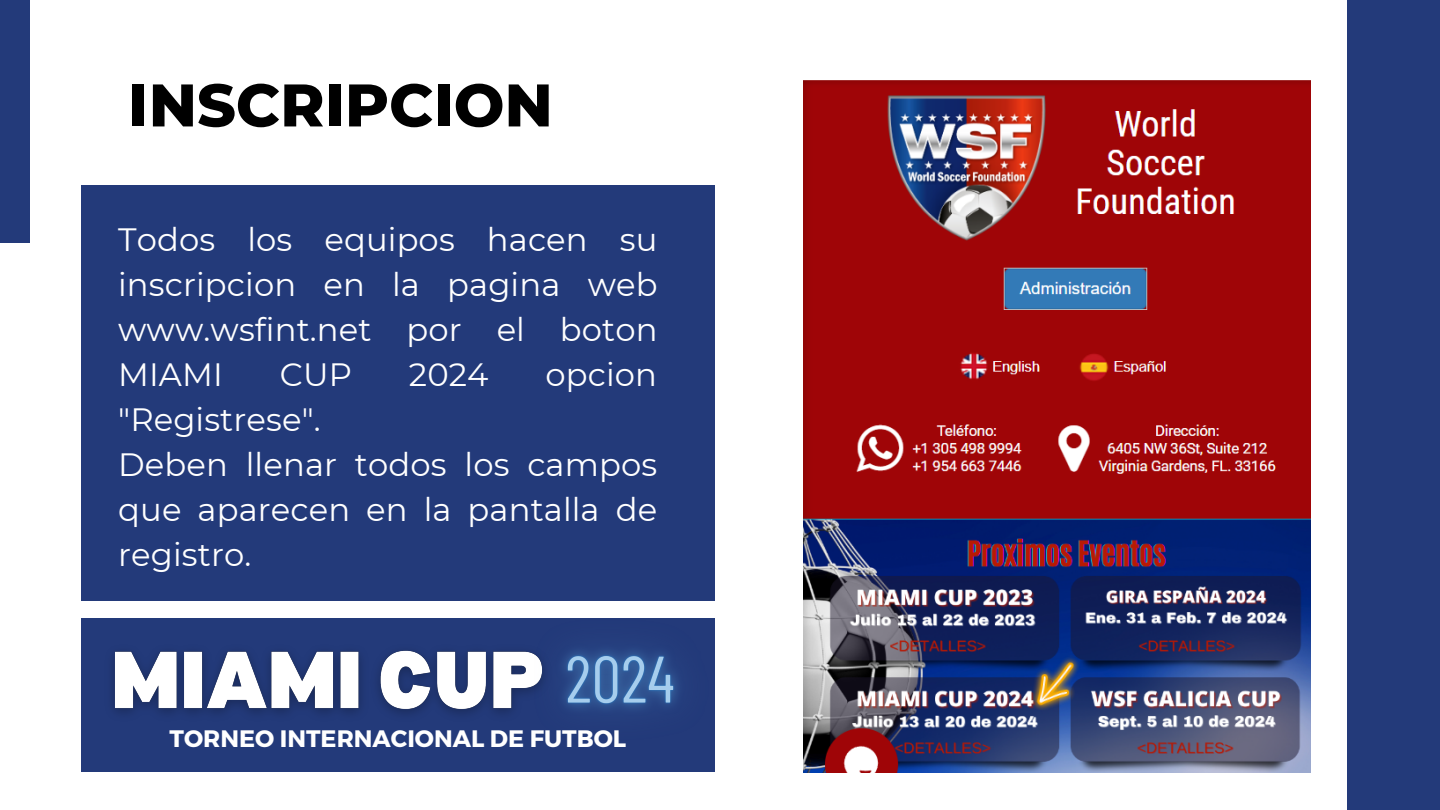
<style>
.page{position:relative;width:1440px;height:810px;background:#fff}
.page>*{position:absolute;margin:0;border:0;box-sizing:border-box;transform-origin:0 0}
.t1{font:800 60px "Montserrat";color:#000}
.t2{font:32.2px/45px "Montserrat";letter-spacing:.005em;color:#fff;text-align:justify}
.t3{font:700 23.8px "Montserrat";color:#fff}
</style>
<div class="page">
<img style="left:804px;top:80px;width:507px;height:692px">
<div style="left:81px;top:186px;width:634px;height:415px;background:#233a7a"></div>
<div style="left:1347px;top:0;width:93px;height:810px;background:#233a7a"></div>
<div style="left:0;top:0;width:29px;height:243px;background:#233a7a"></div>
<div style="left:81px;top:618px;width:634px;height:154px;background:#233a7a"></div>
<img style="left:112px;top:650px;width:385px;height:64px">
<img style="left:497px;top:649px;width:182px;height:64px">
<img style="left:1027px;top:650px;width:54px;height:65px">
<p class="t1" style="left:128px;top:68px;width:426px">INSCRIPCION</p>
<p class="t2" style="left:118px;top:217px;width:541px">Todos los equipos hacen su inscripcion en la pagina web www.wsfint.net por el boton MIAMI</p>
<p class="t2" style="left:280px;top:352px;width:74px">CUP</p>
<p class="t2" style="left:409px;top:352px;width:81px">2024</p>
<p class="t2" style="left:546px;top:352px;width:113px">opcion</p>
<p class="t2" style="left:118px;top:397px;width:204px">"Registrese".</p>
<p class="t2" style="left:118px;top:442px;width:540px">Deben llenar todos los campos que aparecen en la pantalla de registro.</p>
<p class="t3" style="left:170px;top:723px;width:458px">TORNEO INTERNACIONAL DE FUTBOL</p>
</div>
